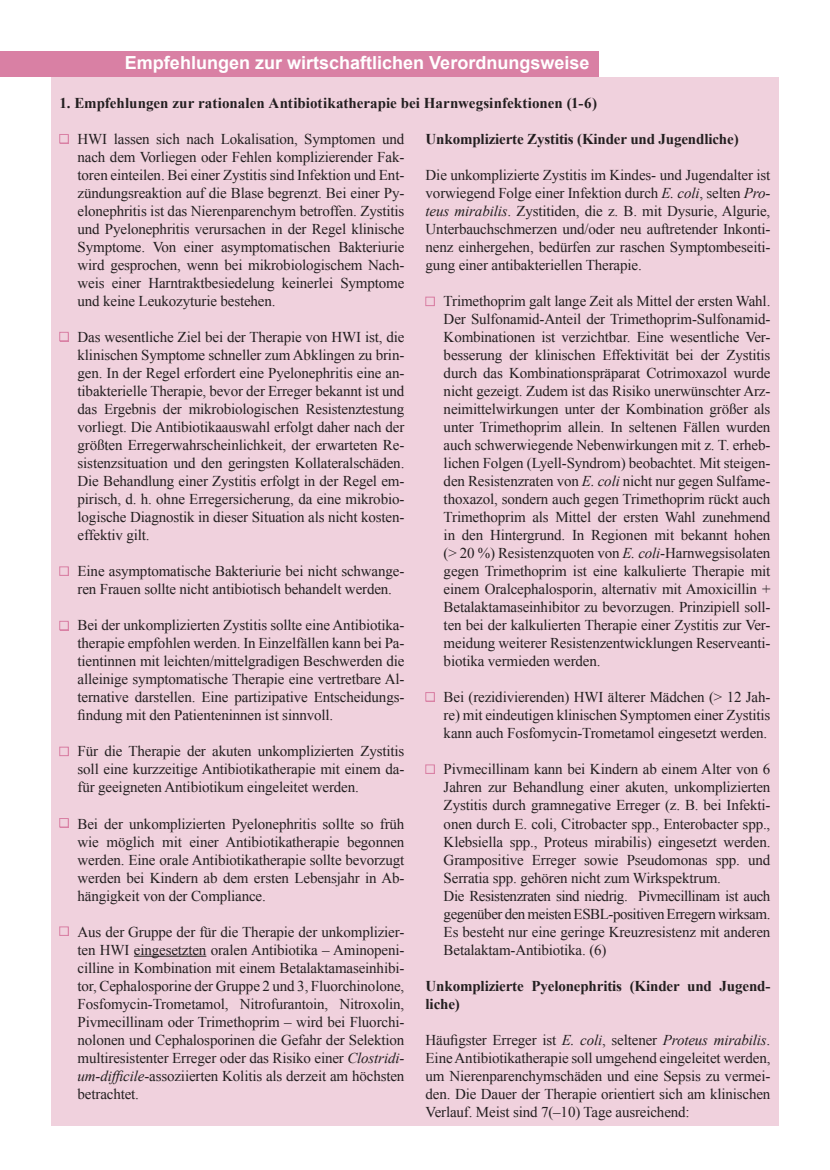
<style>
.page{position:relative;width:830px;height:1170px;background:#fff}
.page>*{position:absolute;margin:0;border:0;box-sizing:border-box;transform-origin:0 0}
.t1{font:700 18px "Arial";color:#fff}
.t2{font:15px/18px "Times New Roman";letter-spacing:-.01em;color:#231f20;text-align:justify}
.t3{font:700 15px/18px "Times New Roman";letter-spacing:-.01em;color:#231f20}
.s1{font-style:italic}
</style>
<div class="page">
<div style="left:51px;top:77px;width:727px;height:57px;background:#f0d1dd"></div>
<div style="left:51px;top:133px;width:727px;height:993px;background:#f0d1dd"></div>
<hr style="left:134px;top:955px;width:72px;height:1px;background:#231f20">
<div style="left:0;top:51px;width:597px;height:26px;background:#d980a4"></div>
<div style="left:60px;top:135px;width:9px;height:9px;background:#d980a4"></div>
<div style="left:60px;top:134px;width:8px;height:9px;background:#f0d1dd;border:1px solid #d980a4"></div>
<div style="left:60px;top:333px;width:9px;height:8px;background:#d980a4"></div>
<div style="left:60px;top:332px;width:8px;height:9px;background:#f0d1dd;border:1px solid #d980a4"></div>
<div style="left:60px;top:747px;width:9px;height:9px;background:#d980a4"></div>
<div style="left:60px;top:747px;width:8px;height:8px;background:#f0d1dd;border:1px solid #d980a4"></div>
<div style="left:60px;top:567px;width:9px;height:9px;background:#d980a4"></div>
<div style="left:60px;top:566px;width:8px;height:9px;background:#f0d1dd;border:1px solid #d980a4"></div>
<div style="left:60px;top:622px;width:9px;height:8px;background:#d980a4"></div>
<div style="left:60px;top:621px;width:8px;height:9px;background:#f0d1dd;border:1px solid #d980a4"></div>
<div style="left:425px;top:692px;width:9px;height:9px;background:#f0d1dd;border:1px solid #d980a4"></div>
<div style="left:425px;top:297px;width:9px;height:9px;background:#f0d1dd;border:1px solid #d980a4"></div>
<div style="left:60px;top:819px;width:9px;height:8px;background:#d980a4"></div>
<div style="left:60px;top:818px;width:8px;height:9px;background:#f0d1dd;border:1px solid #d980a4"></div>
<div style="left:60px;top:927px;width:9px;height:8px;background:#d980a4"></div>
<div style="left:60px;top:926px;width:8px;height:9px;background:#f0d1dd;border:1px solid #d980a4"></div>
<div style="left:426px;top:765px;width:8px;height:9px;background:#d980a4"></div>
<div style="left:425px;top:764px;width:9px;height:9px;background:#f0d1dd;border:1px solid #d980a4"></div>
<p class="t1" style="left:125px;top:51px;width:466px">Empfehlungen zur wirtschaftlichen Verordnungsweise</p>
<p class="t3" style="left:60px;top:94px;width:539px">1. Empfehlungen zur rationalen Antibiotikatherapie bei Harnwegsinfektionen (1-6)</p>
<p class="t2" style="left:78px;top:130px;width:328px">HWI lassen sich nach Lokalisation, Symptomen und nach dem Vorliegen oder Fehlen komplizierender Fak&shy;toren einteilen. Bei einer Zystitis sind Infektion und Ent&shy;zündungsreaktion auf die Blase begrenzt. Bei einer Py&shy;elonephritis ist das Nierenparenchym betroffen. Zystitis und Pyelonephritis verursachen in der Regel klinische Symptome. Von einer asymptomatischen Bakteriurie wird gesprochen, wenn bei mikrobiologischem Nach&shy;weis einer Harntraktbesiedelung keinerlei Symptome und keine Leukozyturie bestehen.</p>
<p class="t2" style="left:78px;top:328px;width:328px">Das wesentliche Ziel bei der Therapie von HWI ist, die klinischen Symptome schneller zum Abklingen zu brin&shy;gen. In der Regel erfordert eine Pyelonephritis eine an&shy;tibakterielle Therapie, bevor der Erreger bekannt ist und das Ergebnis der mikrobiologischen Resistenztestung vorliegt. Die Antibiotikaauswahl erfolgt daher nach der größten Erregerwahrscheinlichkeit, der erwarteten Re&shy;sistenzsituation und den geringsten Kollateralschäden.<br>Die Behandlung einer Zystitis erfolgt in der Regel em&shy;pirisch, d. h. ohne Erregersicherung, da eine mikrobio&shy;logische Diagnostik in dieser Situation als nicht kosten&shy;effektiv gilt.</p>
<p class="t2" style="left:78px;top:562px;width:328px">Eine asymptomatische Bakteriurie bei nicht schwange&shy;ren Frauen sollte nicht antibiotisch behandelt werden.</p>
<p class="t2" style="left:78px;top:616px;width:328px">Bei der unkomplizierten Zystitis sollte eine Antibiotika&shy;therapie empfohlen werden. In Einzelfällen kann bei Pa&shy;tientinnen mit leichten/mittelgradigen Beschwerden die alleinige symptomatische Therapie eine vertretbare Al&shy;ternative darstellen. Eine partizipative Entscheidungs&shy;findung mit den Patienteninnen ist sinnvoll.</p>
<p class="t2" style="left:78px;top:742px;width:328px">Für die Therapie der akuten unkomplizierten Zystitis soll eine kurzzeitige Antibiotikatherapie mit einem da&shy;für geeigneten Antibiotikum eingeleitet werden.</p>
<p class="t2" style="left:78px;top:814px;width:328px">Bei der unkomplizierten Pyelonephritis sollte so früh wie möglich mit einer Antibiotikatherapie begonnen werden. Eine orale Antibiotikatherapie sollte bevorzugt werden bei Kindern ab dem ersten Lebensjahr in Ab&shy;hängigkeit von der Compliance.</p>
<p class="t2" style="left:78px;top:922px;width:328px">Aus der Gruppe der für die Therapie der unkomplizier&shy;ten HWI eingesetzten oralen Antibiotika – Aminopeni&shy;cilline in Kombination mit einem Betalaktamaseinhibi&shy;tor, Cephalosporine der Gruppe 2 und 3, Fluorchinolone, Fosfomycin-Trometamol, Nitrofurantoin, Nitroxolin, Pivmecillinam oder Trimethoprim – wird bei Fluorchi&shy;nolonen und Cephalosporinen die Gefahr der Selektion multiresistenter Erreger oder das Risiko einer <span class="s1">Clostridi&shy;um-difficile</span>-assoziierten Kolitis als derzeit am höchsten betrachtet.</p>
<p class="t3" style="left:425px;top:130px;width:314px">Unkomplizierte Zystitis (Kinder und Jugendliche)</p>
<p class="t2" style="left:425px;top:166px;width:346px">Die unkomplizierte Zystitis im Kindes- und Jugendalter ist vorwiegend Folge einer Infektion durch <span class="s1">E. coli</span>, selten <span class="s1">Pro&shy;teus mirabilis</span>. Zystitiden, die z. B. mit Dysurie, Algurie, Unterbauchschmerzen und/oder neu auftretender Inkonti&shy;nenz einhergehen, bedürfen zur raschen Symptombeseiti&shy;gung einer antibakteriellen Therapie.</p>
<p class="t2" style="left:443px;top:292px;width:328px">Trimethoprim galt lange Zeit als Mittel der ersten Wahl.<br>Der Sulfonamid-Anteil der Trimethoprim-Sulfonamid-Kombinationen ist verzichtbar. Eine wesentliche Ver&shy;besserung der klinischen Effektivität bei der Zystitis durch das Kombinationspräparat Cotrimoxazol wurde nicht gezeigt. Zudem ist das Risiko unerwünschter Arz&shy;neimittelwirkungen unter der Kombination größer als unter Trimethoprim allein. In seltenen Fällen wurden auch schwerwiegende Nebenwirkungen mit z. T. erheb&shy;lichen Folgen (Lyell-Syndrom) beobachtet. Mit steigen&shy;den Resistenzraten von <span class="s1">E. coli</span> nicht nur gegen Sulfame&shy;thoxazol, sondern auch gegen Trimethoprim rückt auch Trimethoprim als Mittel der ersten Wahl zunehmend in den Hintergrund. In Regionen mit bekannt hohen (&gt; 20 %) Resistenzquoten von <span class="s1">E. coli</span>-Harnwegsisolaten gegen Trimethoprim ist eine kalkulierte Therapie mit einem Oralcephalosporin, alternativ mit Amoxicillin + Betalaktamaseinhibitor zu bevorzugen. Prinzipiell soll&shy;ten bei der kalkulierten Therapie einer Zystitis zur Ver&shy;meidung weiterer Resistenzentwicklungen Reserveanti&shy;biotika vermieden werden.</p>
<p class="t2" style="left:443px;top:688px;width:328px">Bei (rezidivierenden) HWI älterer Mädchen (&gt; 12 Jah&shy;re) mit eindeutigen klinischen Symptomen einer Zystitis kann auch Fosfomycin-Trometamol eingesetzt werden.</p>
<p class="t2" style="left:443px;top:760px;width:328px;text-align:left">Pivmecillinam kann bei Kindern ab einem Alter von 6<br>Jahren zur Behandlung einer akuten, unkomplizierten Zystitis durch gramnegative Erreger (z. B. bei Infekti&shy;onen durch E. coli, Citrobacter spp., Enterobacter spp., Klebsiella spp., Proteus mirabilis) eingesetzt werden.<br>Grampositive Erreger sowie Pseudomonas spp. und Serratia spp. gehören nicht zum Wirkspektrum.<br>Die Resistenzraten sind niedrig. Pivmecillinam ist auch gegenüber den meisten ESBL-positiven Erregern wirksam.<br>Es besteht nur eine geringe Kreuzresistenz mit anderen Betalaktam-Antibiotika. (6)</p>
<p class="t3" style="left:425px;top:976px;width:346px">Unkomplizierte Pyelonephritis (Kinder und Jugend&shy;liche)</p>
<p class="t2" style="left:425px;top:1030px;width:346px">Häufigster Erreger ist <span class="s1">E. coli</span>, seltener <span class="s1">Proteus mirabilis</span>.<br>Eine Antibiotikatherapie soll umgehend eingeleitet werden, um Nierenparenchymschäden und eine Sepsis zu vermei&shy;den. Die Dauer der Therapie orientiert sich am klinischen Verlauf. Meist sind 7(–10) Tage ausreichend:</p>
</div>
